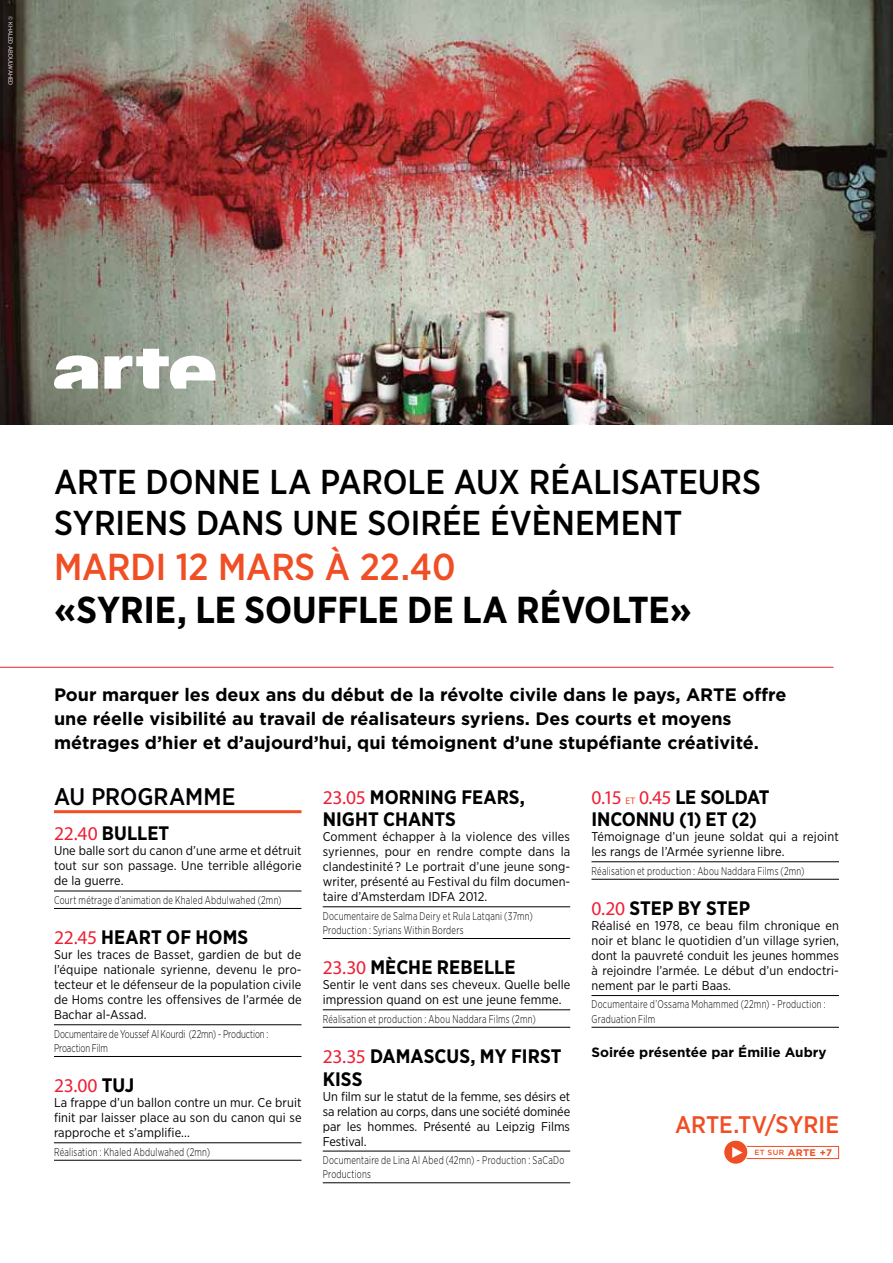
<style>
.page{position:relative;width:893px;height:1263px;background:#fff}
.page>*{position:absolute;margin:0;border:0;box-sizing:border-box;transform-origin:0 0}
.t1{font:700 37.5px "Gotham Narrow";color:#000}
.t2{font:500 37.5px "Gotham Narrow";letter-spacing:-.005em;color:#f04e24}
.t3{font:500 34.5px "Gotham Narrow";color:#000}
.t4{font:500 24px "Gotham Narrow";color:#f04e24}
.t5{font:500 24px "Gotham Narrow";color:#000}
.t6{font:700 19.5px/22.5px "Gotham Narrow";letter-spacing:.005em;color:#000}
.t7{font:19.5px "Myriad Pro";letter-spacing:-.025em;color:#ee2035}
.t8{font:700 18px/24px "Gotham";color:#000}
.t9{font:700 13.5px "Gotham";color:#000}
.t10{font:12.75px/15px "Gotham Narrow";letter-spacing:.01em;color:#000;text-align:justify}
.t11{font:300 11.25px/14.2px "Gotham Narrow";letter-spacing:.025em;color:#000;scale:.8 1}
.t12{font:300 11.25px/14.2px "Gotham Narrow";letter-spacing:-.005em;color:#000;scale:.8 1}
.t13{font:700 9.6px "Gotham";color:#f04e24}
.t14{font:500 7.5px "Gotham";color:#f04e24}
.t15{font:6px "Gotham Narrow";color:#fff}
.s1{font-family:"Myriad Pro";font-weight:400;color:#ee2035}
.s2{font-family:"Gotham Narrow";font-weight:700;color:#000}
.s3{font-size:9.6px;color:#f04e24}
.s4{font-weight:700;font-size:9.6px}
</style>
<div class="page">
<img style="left:0;top:0;width:893px;height:425px">
<hr style="left:54px;top:891px;width:247px;height:1px;background:#000">
<hr style="left:54px;top:908px;width:247px;height:1px;background:#000">
<hr style="left:54px;top:1024px;width:247px;height:1px;background:#000">
<hr style="left:54px;top:1056px;width:247px;height:1px;background:#000">
<hr style="left:54px;top:1142px;width:247px;height:1px;background:#000">
<hr style="left:54px;top:1160px;width:247px;height:1px;background:#000">
<hr style="left:323px;top:906px;width:247px;height:1px;background:#000">
<hr style="left:323px;top:938px;width:247px;height:1px;background:#000">
<hr style="left:323px;top:1009px;width:247px;height:1px;background:#000">
<hr style="left:323px;top:1027px;width:247px;height:1px;background:#000">
<hr style="left:323px;top:1151px;width:247px;height:1px;background:#000">
<hr style="left:323px;top:1182px;width:247px;height:1px;background:#000">
<hr style="left:591px;top:861px;width:248px;height:1px;background:#000">
<hr style="left:591px;top:879px;width:248px;height:1px;background:#000">
<hr style="left:591px;top:995px;width:248px;height:1px;background:#000">
<hr style="left:591px;top:1027px;width:248px;height:1px;background:#000">
<hr style="left:0;top:667px;width:833px;height:1px;background:#ee2035">
<svg style="left:54px;top:349px;width:166px;height:40px"></svg>
<div style="left:741px;top:1146px;width:98px;height:13px;border:1px solid #f04e24"></div>
<div style="left:724px;top:1140px;width:24px;height:24px;background:#f04e24;border-radius:50%"></div>
<div style="left:723px;top:1140px;width:25px;height:25px;border:1px solid #fff;border-radius:50%"></div>
<svg style="left:732px;top:1147px;width:11px;height:11px"></svg>
<hr style="left:54px;top:810px;width:247px;height:3px;background:#f04e24">
<p class="t15" style="left:14px;top:16px;width:69px;rotate:90deg">© Khaled Abdulwahed</p>
<h2 class="t3" style="left:54px;top:460px;width:607px">ARTE DONNE LA PAROLE AUX RÉALISATEUR</h2>
<h2 class="t3" style="left:742px;top:460px;width:20px">S</h2>
<h2 class="t3" style="left:54px;top:501px;width:543px">SYRIENS DANS UNE SOIRÉE ÉVÈNEME</h2>
<h2 class="t3" style="left:640px;top:501px;width:41px">NT</h2>
<h1 class="t2" style="left:54px;top:543px;width:190px">MARDI 12 MAR</h1>
<h1 class="t2" style="left:295px;top:543px;width:162px">S À 22.40</h1>
<h1 class="t1" style="left:54px;top:586px;width:64px">«SYRIE</h1>
<h1 class="t1" style="left:177px;top:586px;width:91px">, LE SOUFFLE</h1>
<h1 class="t1" style="left:407px;top:586px;width:199px">DE LA RÉVOLTE</h1>
<h1 class="t1" style="left:670px;top:586px;width:24px">»</h1>
<p class="t8" style="left:54px;top:683px;width:734px">Pour marquer les deux ans du début de la révolte civile dans le pays, ARTE offre une réelle visibilité au travail de réalisateurs syriens. Des courts et moyens métrages d’hier et d’aujourd’hui, qui témoignent d’une stupéfiante créativité.</p>
<h3 class="t5" style="left:54px;top:781px;width:183px">AU PROGRAMME</h3>
<h3 class="t6" style="left:54px;top:822px;width:117px"><span class="s1">22.40</span> BULLET</h3>
<p class="t10" style="left:54px;top:843px;width:249px">Une balle sort du canon d’une arme et détruit tout sur son passage. Une terrible allégorie de la guerre.</p>
<p class="t11" style="left:54px;top:892px;width:286px">Court métrage d’animation de Khaled Abdulwahed (2mn)</p>
<h3 class="t6" style="left:54px;top:926px;width:196px"><span class="s1">22.45</span> HEART OF HOMS</h3>
<p class="t10" style="left:54px;top:947px;width:249px">Sur les traces de Basset, gardien de but de l’équipe nationale syrienne, devenu le pro&shy;tecteur et le défenseur de la population civile de Homs contre les offensives de l’armée de Bachar al-Assad.</p>
<p class="t12" style="left:54px;top:1026px;width:269px">Documentaire de Youssef Al Kourdi (22mn) ~ Production :<br>Proaction Film</p>
<h3 class="t7" style="left:54px;top:1074px;width:82px">23.00 <span class="s2">TUJ</span></h3>
<p class="t10" style="left:54px;top:1095px;width:249px">La frappe d’un ballon contre un mur. Ce bruit finit par laisser place au son du canon qui se rapproche et s’amplifie...</p>
<p class="t11" style="left:54px;top:1144px;width:197px">Réalisation : Khaled Abdulwahed (2mn)</p>
<h3 class="t6" style="left:323px;top:785px;width:204px"><span class="s1">23.05</span> MORNING FEARS,<br>NIGHT CHANTS</h3>
<p class="t10" style="left:323px;top:829px;width:249px">Comment échapper à la violence des villes syriennes, pour en rendre compte dans la clandestinité ? Le portrait d’une jeune song&shy;writer, présenté au Festival du film documen&shy;taire d’Amsterdam IDFA 2012.</p>
<p class="t11" style="left:323px;top:908px;width:264px">Documentaire de Salma Deiry et Rula Latqani (37mn)<br>Production : Syrians Within Borders</p>
<h3 class="t6" style="left:323px;top:956px;width:194px"><span class="s1">23.30</span> MÈCHE REBELLE</h3>
<p class="t10" style="left:323px;top:977px;width:249px">Sentir le vent dans ses cheveux. Quelle belle impression quand on est une jeune femme.</p>
<p class="t11" style="left:323px;top:1011px;width:268px">Réalisation et production : Abou Naddara Films (2mn)</p>
<h3 class="t6" style="left:323px;top:1045px;width:240px"><span class="s1">23.35</span> DAMASCUS, MY FIRST<br>KISS</h3>
<p class="t10" style="left:323px;top:1088px;width:249px">Un film sur le statut de la femme, ses désirs et sa relation au corps, dans une société dominée par les hommes. Présenté au Leipzig Films Festival.</p>
<p class="t11" style="left:323px;top:1152px;width:304px">Documentaire de Lina Al Abed (42mn) ~ Production : SaCaDo<br>Productions</p>
<h3 class="t7" style="left:591px;top:785px;width:180px">0.15 <span class="s3">ET</span> 0.45 <span class="s2">LE SOLDAT</span></h3>
<h3 class="t6" style="left:591px;top:808px;width:167px">INCONNU (1) ET (2)</h3>
<p class="t10" style="left:591px;top:829px;width:249px">Témoignage d’un jeune soldat qui a rejoint les rangs de l’Armée syrienne libre.</p>
<p class="t11" style="left:591px;top:863px;width:268px">Réalisation et production : Abou Naddara Films (2mn)</p>
<h3 class="t6" style="left:591px;top:897px;width:160px"><span class="s1">0.20</span> STEP BY STEP</h3>
<p class="t10" style="left:591px;top:918px;width:249px">Réalisé en 1978, ce beau film chronique en noir et blanc le quotidien d’un village syrien, dont la pauvreté conduit les jeunes hommes à rejoindre l’armée. Le début d’un endoctri&shy;nement par le parti Baas.</p>
<p class="t11" style="left:591px;top:997px;width:294px">Documentaire d’Ossama Mohammed (22mn) ~ Production :<br>Graduation Film</p>
<p class="t9" style="left:591px;top:1044px;width:237px">Soirée présentée par émilie Aubry</p>
<h3 class="t4" style="left:675px;top:1110px;width:16px">ARTE</h3>
<h3 class="t4" style="left:733px;top:1110px;width:104px">.TV/SYRIE</h3>
<p class="t14" style="left:755px;top:1148px;width:42px">ET SUR <span class="s4">arte</span></p>
<p class="t13" style="left:820px;top:1146px;width:14px">+7</p>
</div>
